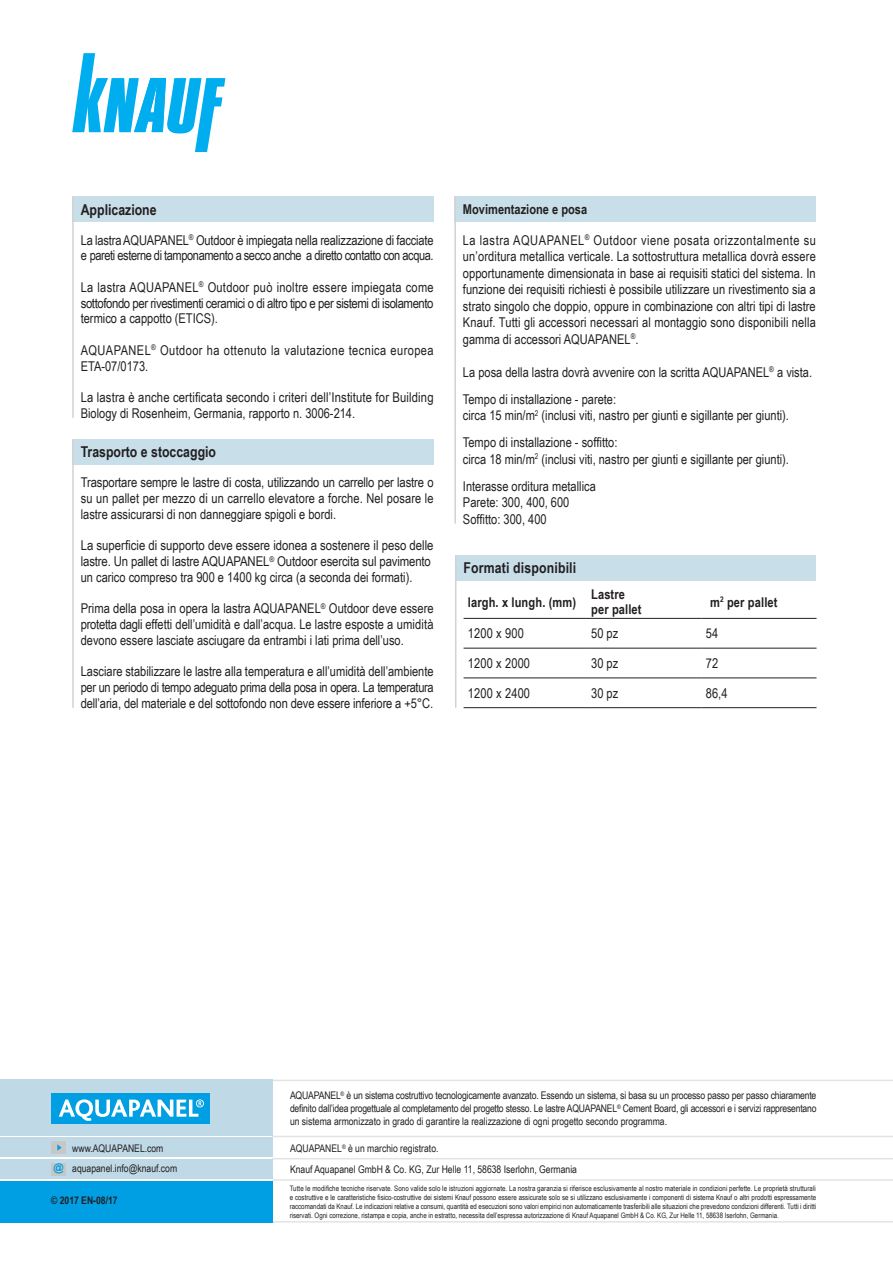
<style>
.page{position:relative;width:893px;height:1263px;background:#fff}
.page>*{position:absolute;margin:0;border:0;box-sizing:border-box;transform-origin:0 0}
.t1{font:700 15px "Arial Narrow";color:#231f20}
.t2{font:13.5px/15.8px "Arial Narrow";color:#231f20}
.t3{font:13.5px/15.8px "Arial Narrow";letter-spacing:-.02em;color:#231f20}
.t4{font:13.5px/15.8px "Arial Narrow";letter-spacing:.03em;color:#231f20}
.t5{font:700 13.5px/15px "Arial Narrow";letter-spacing:.01em;color:#231f20}
.t6{font:10.5px/12.6px "Arial Narrow";color:#231f20}
.t7{font:700 10.5px "Arial Narrow";color:#231f20}
.t8{font:700 10.5px "Arial";color:#009ee3}
.t9{font:7.5px/9px "Arial Narrow";color:#231f20;text-align:justify}
</style>
<div class="page">
<div style="left:72px;top:439px;width:362px;height:26px;background:#c8dfea"></div>
<hr style="left:72px;top:439px;width:2px;height:269px;background:#d1d2d4">
<hr style="left:272px;top:1079px;width:621px;height:2px;background:#e3e3e3">
<hr style="left:272px;top:1136px;width:621px;height:1px;background:#e3e3e3">
<hr style="left:272px;top:1158px;width:621px;height:1px;background:#e3e3e3">
<hr style="left:272px;top:1179px;width:621px;height:2px;background:#e3e3e3">
<hr style="left:272px;top:1221px;width:621px;height:1px;background:#e3e3e3">
<div style="left:0;top:1181px;width:272px;height:41px;background:#009ee3"></div>
<div style="left:0;top:1079px;width:272px;height:57px;background:#bfd9e6"></div>
<div style="left:0;top:1159px;width:272px;height:20px;background:#bfd9e6"></div>
<div style="left:0;top:1137px;width:272px;height:20px;background:#bfd9e6"></div>
<div style="left:51px;top:1093px;width:158px;height:31px;background:#009ee3"></div>
<svg style="left:59px;top:1099px;width:145px;height:22px"></svg>
<div style="left:51px;top:1141px;width:15px;height:13px;background:#c7c7c7"></div>
<svg style="left:57px;top:1144px;width:5px;height:7px"></svg>
<div style="left:51px;top:1162px;width:15px;height:13px;background:#c7c7c7"></div>
<svg style="left:72px;top:53px;width:153px;height:99px"></svg>
<div style="left:455px;top:555px;width:361px;height:26px;background:#c8dfea"></div>
<hr style="left:464px;top:648px;width:123px;height:1px;background:#231f20">
<hr style="left:587px;top:648px;width:115px;height:1px;background:#231f20">
<hr style="left:702px;top:648px;width:114px;height:1px;background:#231f20">
<hr style="left:464px;top:678px;width:123px;height:1px;background:#231f20">
<hr style="left:587px;top:678px;width:115px;height:1px;background:#231f20">
<hr style="left:702px;top:678px;width:114px;height:1px;background:#231f20">
<hr style="left:464px;top:707px;width:123px;height:1px;background:#231f20">
<hr style="left:587px;top:707px;width:115px;height:1px;background:#231f20">
<hr style="left:702px;top:707px;width:114px;height:1px;background:#231f20">
<hr style="left:464px;top:618px;width:123px;height:1px;background:#231f20">
<hr style="left:587px;top:618px;width:115px;height:1px;background:#231f20">
<hr style="left:702px;top:618px;width:114px;height:1px;background:#231f20">
<hr style="left:455px;top:555px;width:1px;height:153px;background:#d1d2d4">
<div style="left:72px;top:197px;width:362px;height:25px;background:#c8dfea"></div>
<hr style="left:72px;top:197px;width:2px;height:221px;background:#d1d2d4">
<div style="left:454px;top:197px;width:362px;height:25px;background:#c8dfea"></div>
<hr style="left:454px;top:197px;width:2px;height:327px;background:#d1d2d4">
<p class="t1" style="left:81px;top:198px;width:77px">Applicazione</p>
<p class="t3" style="left:81px;top:231px;width:354px">La lastra AQUAPANEL<sup>®</sup> Outdoor è impiegata nella realizzazione di facciate e pareti esterne di tamponamento a secco anche a diretto contatto con acqua.</p>
<p class="t2" style="left:81px;top:279px;width:354px;text-align:justify">La lastra AQUAPANEL<sup>®</sup> Outdoor può inoltre essere impiegata come sottofondo per rivestimenti ceramici o di altro tipo e per sistemi di isolamento termico a cappotto (ETICS).</p>
<p class="t4" style="left:81px;top:342px;width:354px">AQUAPANEL<sup>®</sup> Outdoor ha ottenuto la valutazione tecnica europea<br>ETA-07/0173.</p>
<p class="t2" style="left:81px;top:389px;width:354px">La lastra è anche certificata secondo i criteri dell’Institute for Building<br>Biology di Rosenheim, Germania, rapporto n. 3006-214.</p>
<p class="t1" style="left:81px;top:441px;width:137px">Trasporto e stoccaggio</p>
<p class="t2" style="left:81px;top:474px;width:354px;text-align:justify">Trasportare sempre le lastre di costa, utilizzando un carrello per lastre o su un pallet per mezzo di un carrello elevatore a forche. Nel posare le lastre assicurarsi di non danneggiare spigoli e bordi.</p>
<p class="t2" style="left:81px;top:537px;width:354px">La superficie di supporto deve essere idonea a sostenere il peso delle lastre. Un pallet di lastre AQUAPANEL<sup>®</sup> Outdoor esercita sul pavimento un carico compreso tra 900 e 1400 kg circa (a seconda dei formati).</p>
<p class="t2" style="left:81px;top:600px;width:354px;text-align:justify">Prima della posa in opera la lastra AQUAPANEL<sup>®</sup> Outdoor deve essere protetta dagli effetti dell’umidità e dall’acqua. Le lastre esposte a umidità devono essere lasciate asciugare da entrambi i lati prima dell’uso.</p>
<p class="t2" style="left:81px;top:663px;width:354px;text-align:justify">Lasciare stabilizzare le lastre alla temperatura e all’umidità dell’ambiente per un periodo di tempo adeguato prima della posa in opera. La temperatura dell’aria, del materiale e del sottofondo non deve essere inferiore a +5°C.</p>
<p class="t5" style="left:463px;top:201px;width:126px">Movimentazione e posa</p>
<p class="t2" style="left:463px;top:231px;width:354px;line-height:16.5px;text-align:justify">La lastra AQUAPANEL<sup>®</sup> Outdoor viene posata orizzontalmente su un’orditura metallica verticale. La sottostruttura metallica dovrà essere opportunamente dimensionata in base ai requisiti statici del sistema. In funzione dei requisiti richiesti è possibile utilizzare un rivestimento sia a strato singolo che doppio, oppure in combinazione con altri tipi di lastre Knauf. Tutti gli accessori necessari al montaggio sono disponibili nella gamma di accessori AQUAPANEL<sup>®</sup>.</p>
<p class="t2" style="left:463px;top:358px;width:351px;line-height:27px">La posa della lastra dovrà avvenire con la scritta AQUAPANEL<sup>®</sup> a vista.<br>Tempo di installazione - parete:</p>
<p class="t2" style="left:463px;top:401px;width:327px;line-height:27px">circa 15 min/m<sup>2</sup> (inclusi viti, nastro per giunti e sigillante per giunti).<br>Tempo di installazione - soffitto:</p>
<p class="t2" style="left:463px;top:445px;width:327px;line-height:27px">circa 18 min/m<sup>2</sup> (inclusi viti, nastro per giunti e sigillante per giunti).<br>Interasse orditura metallica</p>
<p class="t2" style="left:463px;top:494px;width:108px;line-height:16.5px">Parete: 300, 400, 600<br>Soffitto: 300, 400</p>
<p class="t1" style="left:463px;top:557px;width:114px">Formati disponibili</p>
<p class="t5" style="left:468px;top:594px;width:110px">largh. x lungh. (mm)</p>
<p class="t5" style="left:591px;top:586px;width:52px">Lastre per pallet</p>
<p class="t5" style="left:710px;top:594px;width:69px">m<sup>2</sup> per pallet</p>
<p class="t2" style="left:468px;top:625px;width:57px">1200 x 900</p>
<p class="t2" style="left:591px;top:625px;width:29px">50 pz</p>
<p class="t2" style="left:706px;top:625px;width:14px">54</p>
<p class="t2" style="left:468px;top:655px;width:64px">1200 x 2000</p>
<p class="t2" style="left:591px;top:655px;width:29px">30 pz</p>
<p class="t2" style="left:706px;top:655px;width:14px">72</p>
<p class="t2" style="left:468px;top:685px;width:64px">1200 x 2400</p>
<p class="t2" style="left:591px;top:685px;width:29px">30 pz</p>
<p class="t2" style="left:706px;top:685px;width:23px">86,4</p>
<p class="t6" style="left:72px;top:1137px;width:106px;line-height:20.4px">www.AQUAPANEL.com aquapanel.info@knauf.com</p>
<p class="t7" style="left:51px;top:1193px;width:68px">© 2017 EN-08/17</p>
<p class="t8" style="left:53px;top:1160px;width:12px">@</p>
<p class="t6" style="left:290px;top:1089px;width:528px;text-align:justify">AQUAPANEL<sup>®</sup> è un sistema costruttivo tecnologicamente avanzato. Essendo un sistema, si basa su un processo passo per passo chiaramente definito dall’idea progettuale al completamento del progetto stesso. Le lastre AQUAPANEL<sup>®</sup> Cement Board, gli accessori e i servizi rappresentano un sistema armonizzato in grado di garantire la realizzazione di ogni progetto secondo programma.</p>
<p class="t6" style="left:290px;top:1137px;width:289px;line-height:21px">AQUAPANEL<sup>®</sup> è un marchio registrato.<br>Knauf Aquapanel GmbH &amp; Co. KG, Zur Helle 11, 58638 Iserlohn, Germania</p>
<p class="t9" style="left:290px;top:1184px;width:528px">Tutte le modifiche tecniche riservate. Sono valide solo le istruzioni aggiornate. La nostra garanzia si riferisce esclusivamente al nostro materiale in condizioni perfette. Le proprietà strutturali e costruttive e le caratteristiche fisico-costruttive dei sistemi Knauf possono essere assicurate solo se si utilizzano esclusivamente i componenti di sistema Knauf o altri prodotti espressamente raccomandati da Knauf. Le indicazioni relative a consumi, quantità ed esecuzioni sono valori empirici non automaticamente trasferibili alle situazioni che prevedono condizioni differenti. Tutti i diritti riservati. Ogni correzione, ristampa e copia, anche in estratto, necessita dell’espressa autorizzazione di Knauf Aquapanel GmbH &amp; Co. KG, Zur Helle 11, 58638 Iserlohn, Germania.</p>
</div>
